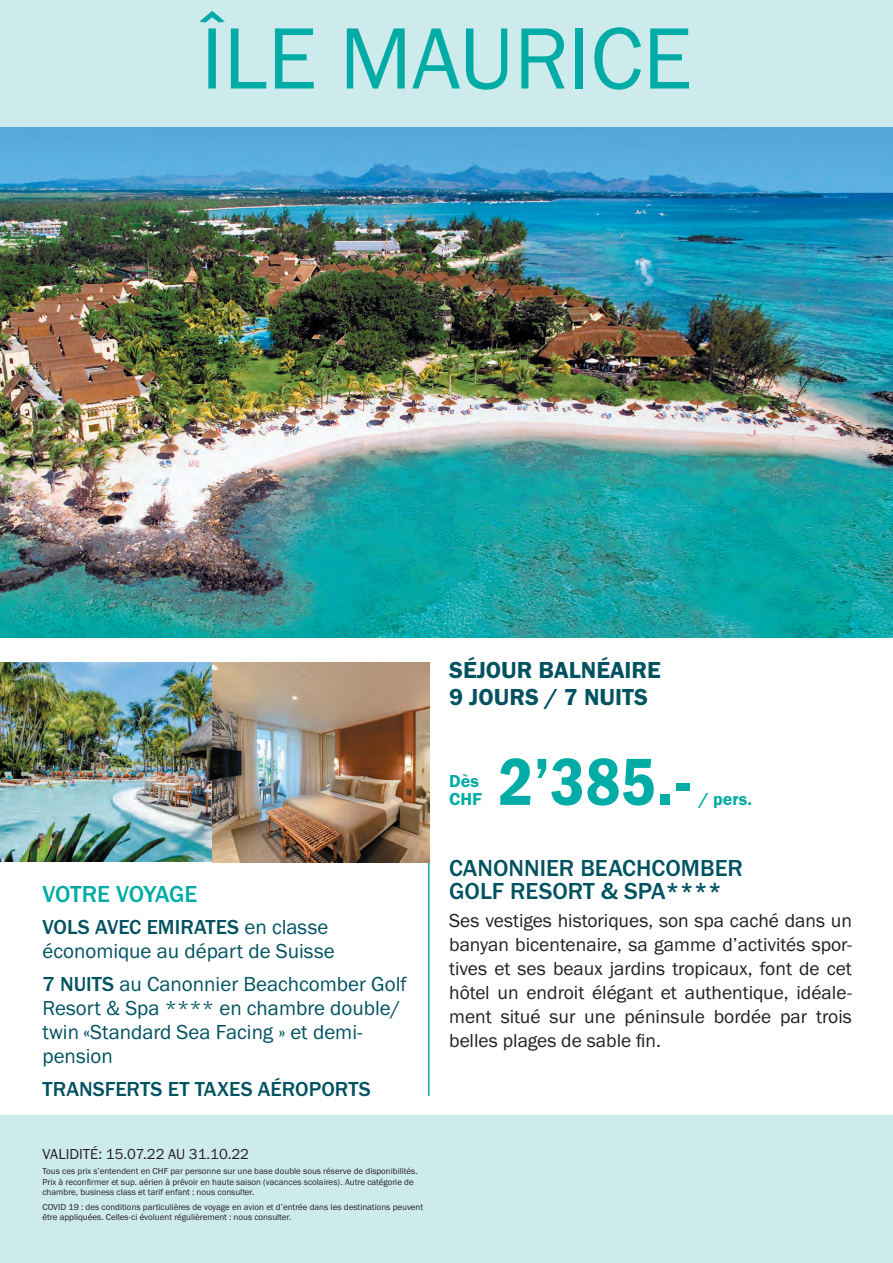
<style>
.page{position:relative;width:893px;height:1263px;background:#fff}
.page>*{position:absolute;margin:0;border:0;box-sizing:border-box;transform-origin:0 0}
.Paragraph_Style1{font:90px "Franklin Gothic URW Boo";color:#00aca5}
.Paragraph_Style1-2{font:69px "Franklin Gothic URW Con Dem";color:#00aca5}
.Paragraph_Style1-3{font:500 24px/22.5px "Franklin Gothic URW";color:#005261}
.Paragraph_Style1-4{font:24px/27px "Franklin Gothic URW Dem";color:#005261}
.Paragraph_Style1-5{font:500 24px "Franklin Gothic URW";letter-spacing:-.015em;color:#00aca5}
.Paragraph_Style2{font:21px/24px "Franklin Gothic URW Boo";color:#005261}
.Paragraph_Style2-2{font:500 21px "Franklin Gothic URW";color:#005261}
.Paragraph_Style1-6{font:19.5px/24px "Franklin Gothic URW Boo";color:#231f20;text-align:justify}
.Paragraph_Style1-7{font:18px/18px "Franklin Gothic URW Dem";color:#00aca5}
.Paragraph_Style1-8{font:15px "Franklin Gothic URW Boo";color:#231f20}
.Paragraph_Style3{font:9px/10.5px "Franklin Gothic URW Boo";color:#231f20}
.s1{font-family:"Franklin Gothic URW";font-weight:500}
</style>
<div class="page">
<hr style="left:428px;top:834px;width:1px;height:262px;background:#00aca5">
<div style="left:0;top:1115px;width:893px;height:148px;background:#cdeaec"></div>
<div style="left:0;top:0;width:893px;height:191px;background:#cdeaec"></div>
<img style="left:0;top:128px;width:893px;height:510px">
<img style="left:0;top:662px;width:429px;height:200px">
<p class="Paragraph_Style1" style="left:201px;top:3px;width:493px">ÎLE MAURICE</p>
<p class="Paragraph_Style1-4" style="left:449px;top:656px;width:213px">SÉJOUR BALNÉAIRE<br>9 JOURS / 7 NUITS</p>
<p class="Paragraph_Style1-5" style="left:43px;top:879px;width:156px">VOTRE VOYAGE</p>
<p class="Paragraph_Style2" style="left:43px;top:915px;width:294px"><span class="s1">VOLS AVEC EMIRATES</span> en classe économique au départ de Suisse</p>
<p class="Paragraph_Style2" style="left:43px;top:971px;width:366px"><span class="s1">7 NUITS</span> au Canonnier Beachcomber Golf<br>Resort &amp; Spa **** en chambre double/ twin «Standard Sea Facing » et demi&shy;pension</p>
<p class="Paragraph_Style2-2" style="left:43px;top:1075px;width:330px">TRANSFERTS ET TAXES AÉROPORTS</p>
<p class="Paragraph_Style1-8" style="left:43px;top:1145px;width:208px">VALIDITÉ: 15.07.22 AU 31.10.22</p>
<p class="Paragraph_Style3" style="left:43px;top:1166px;width:377px">Tous ces prix s’entendent en CHF par personne sur une base double sous réserve de disponibilités.<br>Prix à reconfirmer et sup. aérien à prévoir en haute saison (vacances scolaires). Autre catégorie de chambre, business class et tarif enfant : nous consulter.</p>
<p class="Paragraph_Style3" style="left:43px;top:1201px;width:382px">COVID 19 : des conditions particulières de voyage en avion et d’entrée dans les destinations peuvent être appliquées. Celles-ci évoluent régulièrement : nous consulter.</p>
<p class="Paragraph_Style1-7" style="left:449px;top:771px;width:35px">Dès<br>CHF</p>
<p class="Paragraph_Style1-2" style="left:498px;top:736px;width:196px">2’385.-</p>
<p class="Paragraph_Style1-7" style="left:699px;top:789px;width:55px">/ pers.</p>
<p class="Paragraph_Style1-3" style="left:449px;top:856px;width:295px">CANONNIER BEACHCOMBER<br>GOLF RESORT &amp; SPA****</p>
<p class="Paragraph_Style1-6" style="left:449px;top:908px;width:404px">Ses vestiges historiques, son spa caché dans un banyan bicentenaire, sa gamme d’activités spor&shy;tives et ses beaux jardins tropicaux, font de cet hôtel un endroit élégant et authentique, idéale&shy;ment situé sur une péninsule bordée par trois belles plages de sable fin.</p>
</div>
